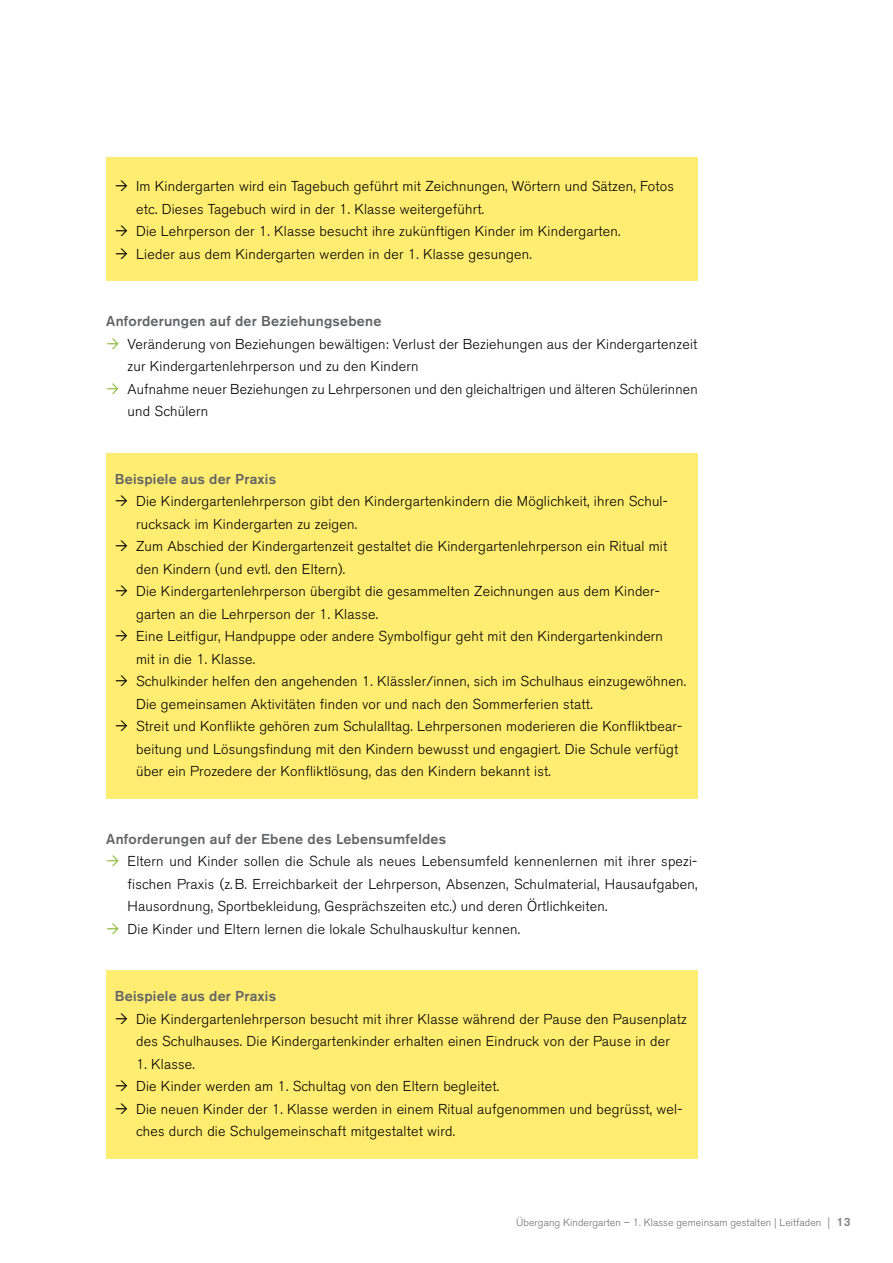
<style>
.page{position:relative;width:893px;height:1263px;background:#fff}
.page>*{position:absolute;margin:0;border:0;box-sizing:border-box;transform-origin:0 0}
.t1{font:300 14.25px/22.5px "Akzidenz Grotesk BE";letter-spacing:.015em;color:#000}
.t2{font:500 14.25px "Akzidenz Grotesk BE";letter-spacing:.015em;color:#636466}
.t3{font:300 10.5px "Akzidenz Grotesk BE";letter-spacing:.005em;color:#6d6e71}
.s1{font-size:12px;color:#808285}
.s2{font-weight:500;font-size:12px;color:#808285}
</style>
<div class="page">
<div style="left:106px;top:970px;width:591px;height:189px;background:#ffed71"></div>
<div style="left:106px;top:157px;width:591px;height:124px;background:#ffed71"></div>
<div style="left:106px;top:453px;width:591px;height:346px;background:#ffed71"></div>
<p class="t1" style="left:136px;top:175px;width:539px">Im Kindergarten wird ein Tagebuch geführt mit Zeichnungen, Wörtern und Sätzen, Fotos etc. Dieses Tagebuch wird in der 1. Klasse weitergeführt.<br>Die Lehrperson der 1. Klasse besucht ihre zukünftigen Kinder im Kindergarten.<br>Lieder aus dem Kindergarten werden in der 1. Klasse gesungen.</p>
<p class="t2" style="left:106px;top:312px;width:277px">Anforderungen auf der Beziehungsebene</p>
<p class="t1" style="left:128px;top:333px;width:572px">Veränderung von Beziehungen bewältigen: Verlust der Beziehungen aus der Kindergartenzeit zur Kindergartenlehrperson und zu den Kindern<br>Aufnahme neuer Beziehungen zu Lehrpersonen und den gleichaltrigen und älteren Schülerinnen und Schülern</p>
<p class="t2" style="left:115px;top:470px;width:163px">Beispiele aus der Praxis</p>
<p class="t1" style="left:136px;top:490px;width:552px">Die Kindergartenlehrperson gibt den Kindergartenkindern die Möglichkeit, ihren Schul&shy;rucksack im Kindergarten zu zeigen.<br>Zum Abschied der Kindergartenzeit gestaltet die Kindergartenlehrperson ein Ritual mit den Kindern (und evtl. den Eltern).<br>Die Kindergartenlehrperson übergibt die gesammelten Zeichnungen aus dem Kinder&shy;garten an die Lehrperson der 1. Klasse.<br>Eine Leitfigur, Handpuppe oder andere Symbolfigur geht mit den Kindergartenkindern<br>mit in die 1. Klasse.<br>Schulkinder helfen den angehenden 1. Klässler/innen, sich im Schulhaus einzugewöhnen.<br>Die gemeinsamen Aktivitäten finden vor und nach den Sommerferien statt.<br>Streit und Konflikte gehören zum Schulalltag. Lehrpersonen moderieren die Konfliktbear&shy;beitung und Lösungsfindung mit den Kindern bewusst und engagiert. Die Schule verfügt über ein Prozedere der Konfliktlösung, das den Kindern bekannt ist.</p>
<p class="t2" style="left:106px;top:830px;width:341px">Anforderungen auf der Ebene des Lebensumfeldes</p>
<p class="t1" style="left:128px;top:850px;width:571px">Eltern und Kinder sollen die Schule als neues Lebensumfeld kennenlernen mit ihrer spezi&shy;fischen Praxis (z.B. Erreichbarkeit der Lehrperson, Absenzen, Schulmaterial, Hausaufgaben, Hausordnung, Sportbekleidung, Gesprächszeiten etc.) und deren Örtlichkeiten.<br>Die Kinder und Eltern lernen die lokale Schulhauskultur kennen.</p>
<p class="t2" style="left:115px;top:987px;width:163px">Beispiele aus der Praxis</p>
<p class="t1" style="left:136px;top:1008px;width:552px">Die Kindergartenlehrperson besucht mit ihrer Klasse während der Pause den Pausenplatz des Schulhauses. Die Kindergartenkinder erhalten einen Eindruck von der Pause in der</p>
<p class="t1" style="left:136px;top:1053px;width:548px">1. Klasse.<br>Die Kinder werden am 1. Schultag von den Eltern begleitet.<br>Die neuen Kinder der 1. Klasse werden in einem Ritual aufgenommen und begrüsst, wel&shy;ches durch die Schulgemeinschaft mitgestaltet wird.</p>
<p class="t3" style="left:516px;top:1217px;width:336px">Übergang Kindergarten – 1. Klasse gemeinsam gestalten | Leitfaden <span class="s1">|</span> <span class="s2">13</span></p>
</div>
